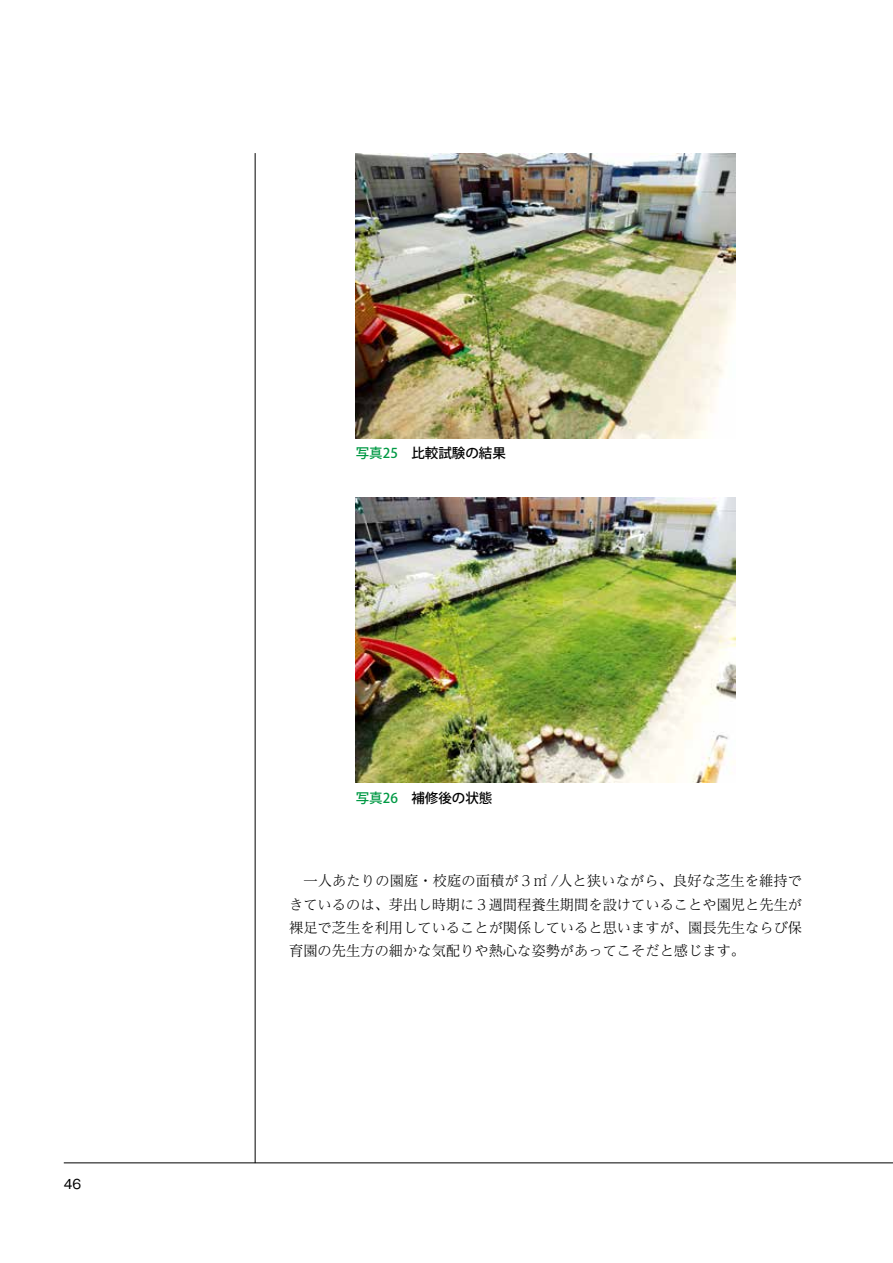
<style>
.page{position:relative;width:893px;height:1263px;background:#fff}
.page>*{position:absolute;margin:0;border:0;box-sizing:border-box;transform-origin:0 0}
.t1{font:300 14.25px/23.2px "Reim Pro";color:#000;text-align:justify}
.t2{font:500 13.5px "Koz Go Pro";color:#000}
.t3{font:12.75px "Gothic MB101 Pr 6";color:#000}
.s1{color:#094}
</style>
<div class="page">
<img style="left:356px;top:153px;width:380px;height:285px">
<img style="left:356px;top:497px;width:380px;height:285px">
<hr style="left:255px;top:153px;width:1px;height:1010px;background:#000">
<hr style="left:64px;top:1162px;width:829px;height:1px;background:#000">
<p class="t3" style="left:64px;top:1174px;width:19px">46</p>
<p class="t2" style="left:356px;top:445px;width:152px"><span class="s1">写真25</span>　比較試験の結果</p>
<p class="t2" style="left:356px;top:789px;width:138px"><span class="s1">写真26</span>　補修後の状態</p>
<p class="t1" style="left:289px;top:869px;width:515px">　一人あたりの園庭・校庭の面積が３㎡ /人と狭いながら、良好な芝生を維持できているのは、芽出し時期に３週間程養生期間を設けていることや園児と先生が裸足で芝生を利用していることが関係していると思いますが、園長先生ならび保育園の先生方の細かな気配りや熱心な姿勢があってこそだと感じます。</p>
</div>
